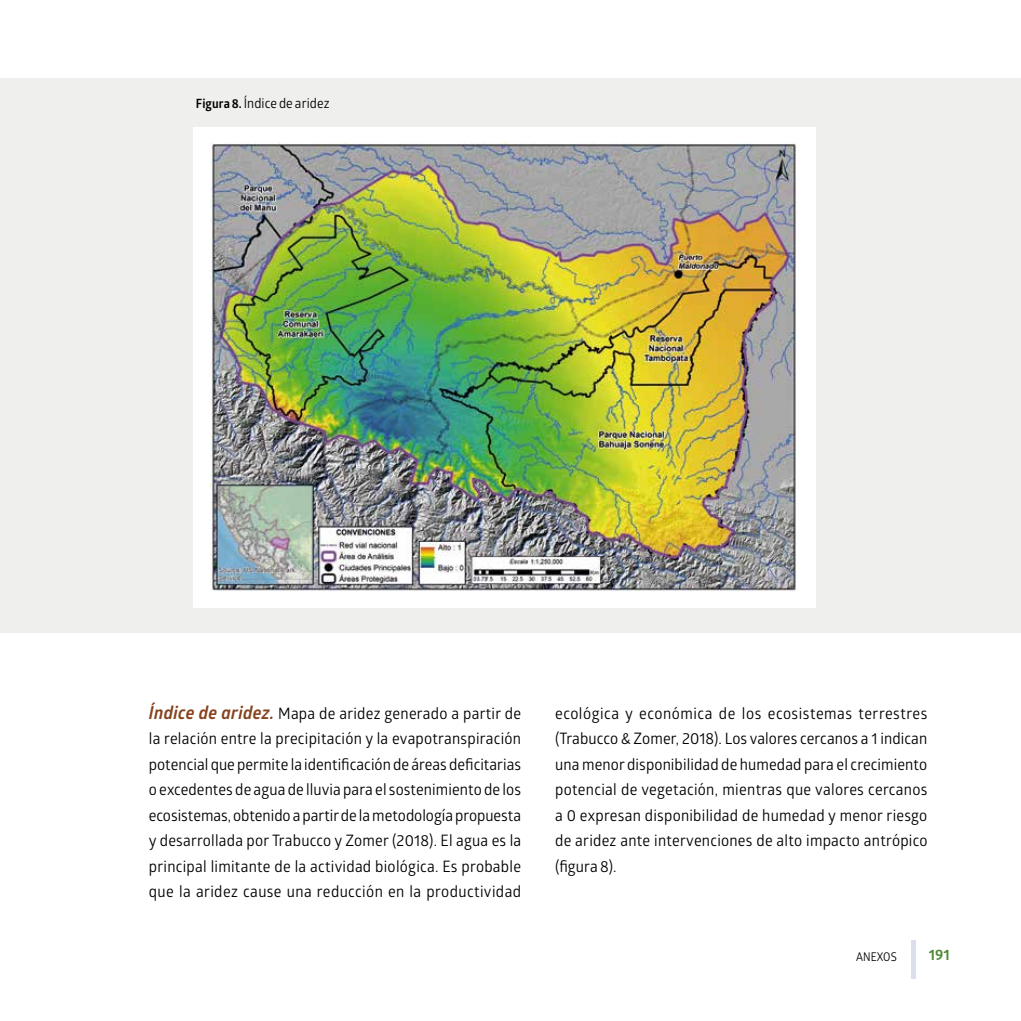
<style>
.page{position:relative;width:1021px;height:1021px;background:#fff}
.page>*{position:absolute;margin:0;border:0;box-sizing:border-box;transform-origin:0 0}
.t1{font:15.75px/25.5px "Glober";letter-spacing:.015em;color:#000;text-align:justify;scale:.95 1}
.t2{font:700 15px "Glober";color:#508b35}
.t3{font:13.5px "Glober";letter-spacing:.005em;color:#000;scale:.95 1}
.t4{font:12px "Glober";letter-spacing:.005em;color:#000;scale:.9 1}
.s1{font-weight:700;font-size:12.75px}
.s2{font-weight:700;font-style:italic;font-size:18px;color:#86431f}
</style>
<div class="page">
<hr style="left:911px;top:940px;width:4px;height:38px;background:#dbdeeb">
<div style="left:0;top:78px;width:1020px;height:555px;background:#efefee"></div>
<div style="left:193px;top:127px;width:622px;height:481px;background:#fff"></div>
<img style="left:210px;top:142px;width:586px;height:449px">
<p class="t3" style="left:196px;top:94px;width:142px"><span class="s1">Figura 8.</span> Índice de aridez</p>
<p class="t1" style="left:149px;top:699px;width:393px"><span class="s2">Índice de aridez.</span> Mapa de aridez generado a partir de la relación entre la precipitación y la evapotranspiración potencial que permite la identificación de áreas deficitarias o excedentes de agua de lluvia para el sostenimiento de los ecosistemas, obtenido a partir de la metodología propuesta y desarrollada por Trabucco y Zomer (2018). El agua es la principal limitante de la actividad biológica. Es probable que la aridez cause una reducción en la productividad</p>
<p class="t1" style="left:555px;top:699px;width:393px">ecológica y económica de los ecosistemas terrestres (Trabucco &amp; Zomer, 2018). Los valores cercanos a 1 indican una menor disponibilidad de humedad para el crecimiento potencial de vegetación, mientras que valores cercanos a 0 expresan disponibilidad de humedad y menor riesgo de aridez ante intervenciones de alto impacto antrópico (figura 8).</p>
<p class="t4" style="left:856px;top:948px;width:47px">ANEXOS</p>
<p class="t2" style="left:928px;top:944px;width:23px">191</p>
</div>
